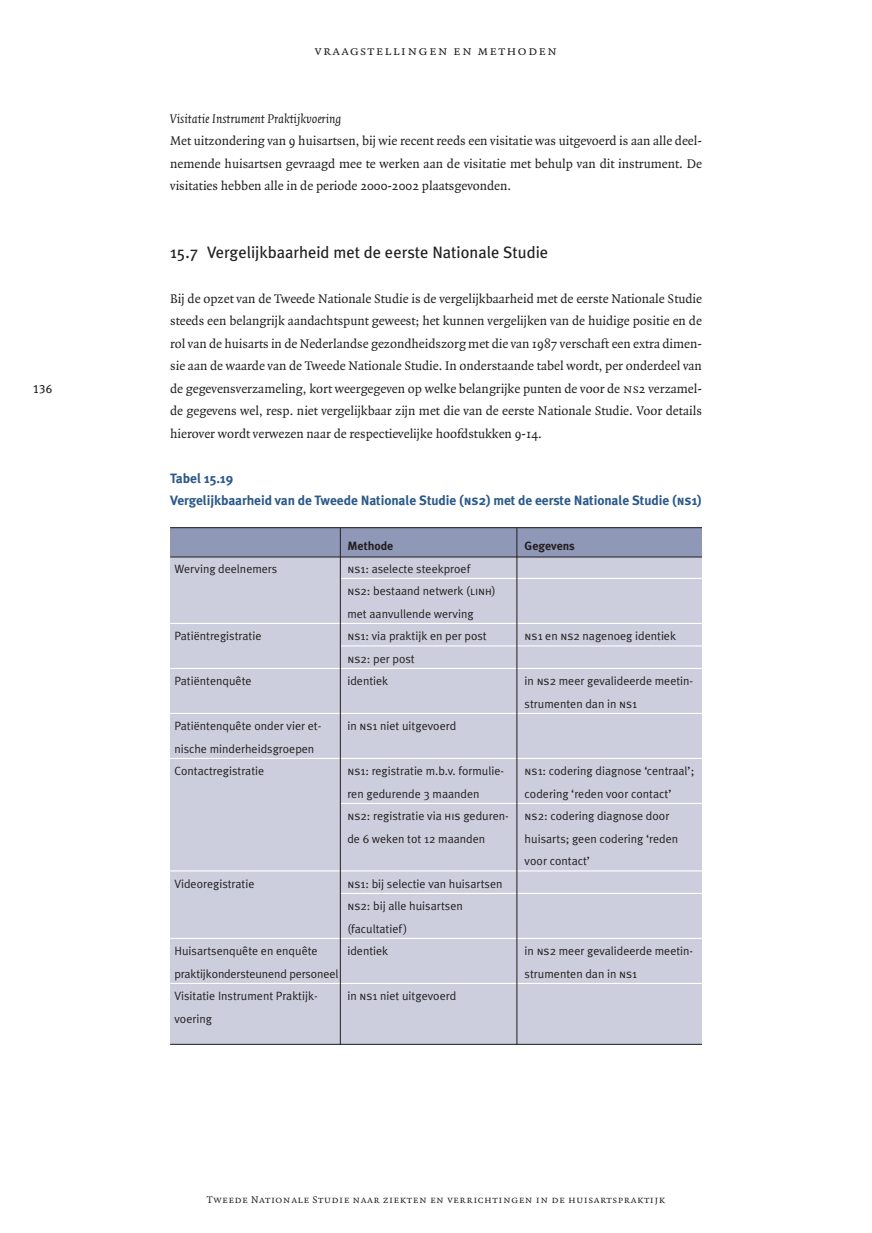
<style>
.page{position:relative;width:872px;height:1233px;background:#fff}
.page>*{position:absolute;margin:0;border:0;box-sizing:border-box;transform-origin:0 0}
.t1{font:16.5px "Meta Plus";color:#231f20}
.t2{font:13.5px/22.5px "Quadraat";color:#231f20;text-align:justify}
.t3{font:700 13.5px/22.5px "Meta Plus";letter-spacing:-.005em;color:#2b598a}
.t4{font:italic 13.5px "Quadraat";color:#231f20}
.t5{font:13.5px "Quadraat Small Caps";letter-spacing:.1em;color:#231f20}
.t6{font:12px/22.5px "Meta Plus Normal";color:#231f20}
.t7{font:700 12px "Meta Plus";color:#231f20}
.t8{font:12px "Meta Plus Book Caps";color:#231f20}
.t9{font:10.5px "Quadraat Small Caps";letter-spacing:.05em;color:#231f20}
.s1{font-family:"Quadraat Small Caps"}
.s2{font-family:"Meta Plus Bold Caps";font-weight:400}
.s3{font-family:"Meta Plus Normal Caps"}
</style>
<div class="page">
<div style="left:170px;top:535px;width:532px;height:510px;background:#cccedd"></div>
<div style="left:170px;top:527px;width:532px;height:30px;background:#9098b7"></div>
<hr style="left:340px;top:578px;width:362px;height:1px;background:#fff">
<hr style="left:170px;top:623px;width:532px;height:1px;background:#fff">
<hr style="left:340px;top:645px;width:362px;height:2px;background:#fff">
<hr style="left:170px;top:668px;width:532px;height:1px;background:#fff">
<hr style="left:170px;top:713px;width:532px;height:1px;background:#fff">
<hr style="left:170px;top:758px;width:532px;height:1px;background:#fff">
<hr style="left:340px;top:803px;width:362px;height:1px;background:#fff">
<hr style="left:170px;top:870px;width:532px;height:2px;background:#fff">
<hr style="left:340px;top:893px;width:362px;height:1px;background:#fff">
<hr style="left:170px;top:938px;width:532px;height:1px;background:#fff">
<hr style="left:170px;top:983px;width:532px;height:1px;background:#fff">
<hr style="left:340px;top:528px;width:1px;height:517px;background:#231f20">
<hr style="left:516px;top:528px;width:1px;height:517px;background:#231f20">
<hr style="left:170px;top:527px;width:532px;height:1px;background:#231f20">
<hr style="left:170px;top:557px;width:532px;height:1px;background:#231f20">
<hr style="left:170px;top:1044px;width:532px;height:1px;background:#231f20">
<p class="t8" style="left:33px;top:382px;width:21px">136</p>
<p class="t5" style="left:315px;top:43px;width:244px">vraagstellingen en methoden</p>
<p class="t4" style="left:170px;top:113px;width:173px">Visitatie Instrument Praktijkvoering</p>
<p class="t2" style="left:170px;top:131px;width:533px">Met uitzondering van 9 huisartsen, bij wie recent reeds een visitatie was uitgevoerd is aan alle deel&shy;nemende huisartsen gevraagd mee te werken aan de visitatie met behulp van dit instrument. De visitaties hebben alle in de periode 2000-2002 plaatsgevonden.</p>
<h1 class="t1" style="left:170px;top:246px;width:379px">15.7 Vergelijkbaarheid met de eerste Nationale Studie</h1>
<p class="t2" style="left:170px;top:288px;width:533px">Bij de opzet van de Tweede Nationale Studie is de vergelijkbaarheid met de eerste Nationale Studie steeds een belangrijk aandachtspunt geweest; het kunnen vergelijken van de huidige positie en de rol van de huisarts in de Nederlandse gezondheidszorg met die van 1987 verschaft een extra dimen&shy;sie aan de waarde van de Tweede Nationale Studie. In onderstaande tabel wordt, per onderdeel van de gegevensverzameling, kort weergegeven op welke belangrijke punten de voor de <span class="s1">ns</span>2 verzamel&shy;de gegevens wel, resp. niet vergelijkbaar zijn met die van de eerste Nationale Studie. Voor details hierover wordt verwezen naar de respectievelijke hoofdstukken 9-14.</p>
<p class="t3" style="left:170px;top:468px;width:533px">Tabel 15.19<br>Vergelijkbaarheid van de Tweede Nationale Studie (<span class="s2">ns</span>2) met de eerste Nationale Studie (<span class="s2">ns</span>1)</p>
<p class="t7" style="left:347px;top:541px;width:48px">Methode</p>
<p class="t7" style="left:524px;top:541px;width:52px">Gegevens</p>
<p class="t6" style="left:174px;top:558px;width:104px">Werving deelnemers</p>
<p class="t6" style="left:347px;top:558px;width:150px"><span class="s3">ns</span>1: aselecte steekproef <span class="s3">ns</span>2: bestaand netwerk (<span class="s3">linh</span>) met aanvullende werving</p>
<p class="t6" style="left:174px;top:626px;width:88px">Patiëntregistratie</p>
<p class="t6" style="left:347px;top:626px;width:141px"><span class="s3">ns</span>1: via praktijk en per post</p>
<p class="t6" style="left:524px;top:626px;width:153px"><span class="s3">ns</span>1 en <span class="s3">ns</span>2 nagenoeg identiek</p>
<p class="t6" style="left:347px;top:648px;width:69px"><span class="s3">ns</span>2: per post</p>
<p class="t6" style="left:174px;top:671px;width:79px">Patiëntenquête</p>
<p class="t6" style="left:347px;top:671px;width:42px">identiek</p>
<p class="t6" style="left:524px;top:671px;width:170px">in <span class="s3">ns</span>2 meer gevalideerde meetin&shy;strumenten dan in <span class="s3">ns</span>1</p>
<p class="t6" style="left:174px;top:716px;width:148px">Patiëntenquête onder vier et-</p>
<p class="t6" style="left:347px;top:716px;width:110px">in <span class="s3">ns</span>1 niet uitgevoerd</p>
<p class="t6" style="left:174px;top:738px;width:141px">nische minderheidsgroepen<br>Contactregistratie</p>
<p class="t6" style="left:347px;top:761px;width:158px"><span class="s3">ns</span>1: registratie m.b.v. formulie-</p>
<p class="t6" style="left:524px;top:761px;width:171px"><span class="s3">ns</span>1: codering diagnose ‘centraal’;</p>
<p class="t6" style="left:347px;top:783px;width:134px">ren gedurende 3 maanden</p>
<p class="t6" style="left:524px;top:783px;width:148px">codering ‘reden voor contact’</p>
<p class="t6" style="left:347px;top:806px;width:163px"><span class="s3">ns</span>2: registratie via <span class="s3">his</span> geduren-</p>
<p class="t6" style="left:524px;top:806px;width:146px"><span class="s3">ns</span>2: codering diagnose door</p>
<p class="t6" style="left:347px;top:828px;width:139px">de 6 weken tot 12 maanden</p>
<p class="t6" style="left:524px;top:828px;width:155px">huisarts; geen codering ‘reden voor contact’</p>
<p class="t6" style="left:174px;top:873px;width:82px">Videoregistratie</p>
<p class="t6" style="left:347px;top:873px;width:156px"><span class="s3">ns</span>1: bij selectie van huisartsen <span class="s3">ns</span>2: bij alle huisartsen (facultatief)</p>
<p class="t6" style="left:174px;top:941px;width:145px">Huisartsenquête en enquête</p>
<p class="t6" style="left:347px;top:941px;width:42px">identiek</p>
<p class="t6" style="left:524px;top:941px;width:170px">in <span class="s3">ns</span>2 meer gevalideerde meetin-</p>
<p class="t6" style="left:174px;top:963px;width:165px">praktijkondersteunend personeel</p>
<p class="t6" style="left:524px;top:963px;width:114px">strumenten dan in <span class="s3">ns</span>1</p>
<p class="t6" style="left:174px;top:986px;width:145px">Visitatie Instrument Praktijk-</p>
<p class="t6" style="left:347px;top:986px;width:110px">in <span class="s3">ns</span>1 niet uitgevoerd</p>
<p class="t6" style="left:174px;top:1008px;width:39px">voering</p>
<p class="t9" style="left:207px;top:1193px;width:460px">Tweede Nationale Studie naar ziekten en verrichtingen in de huisartspraktijk</p>
</div>
